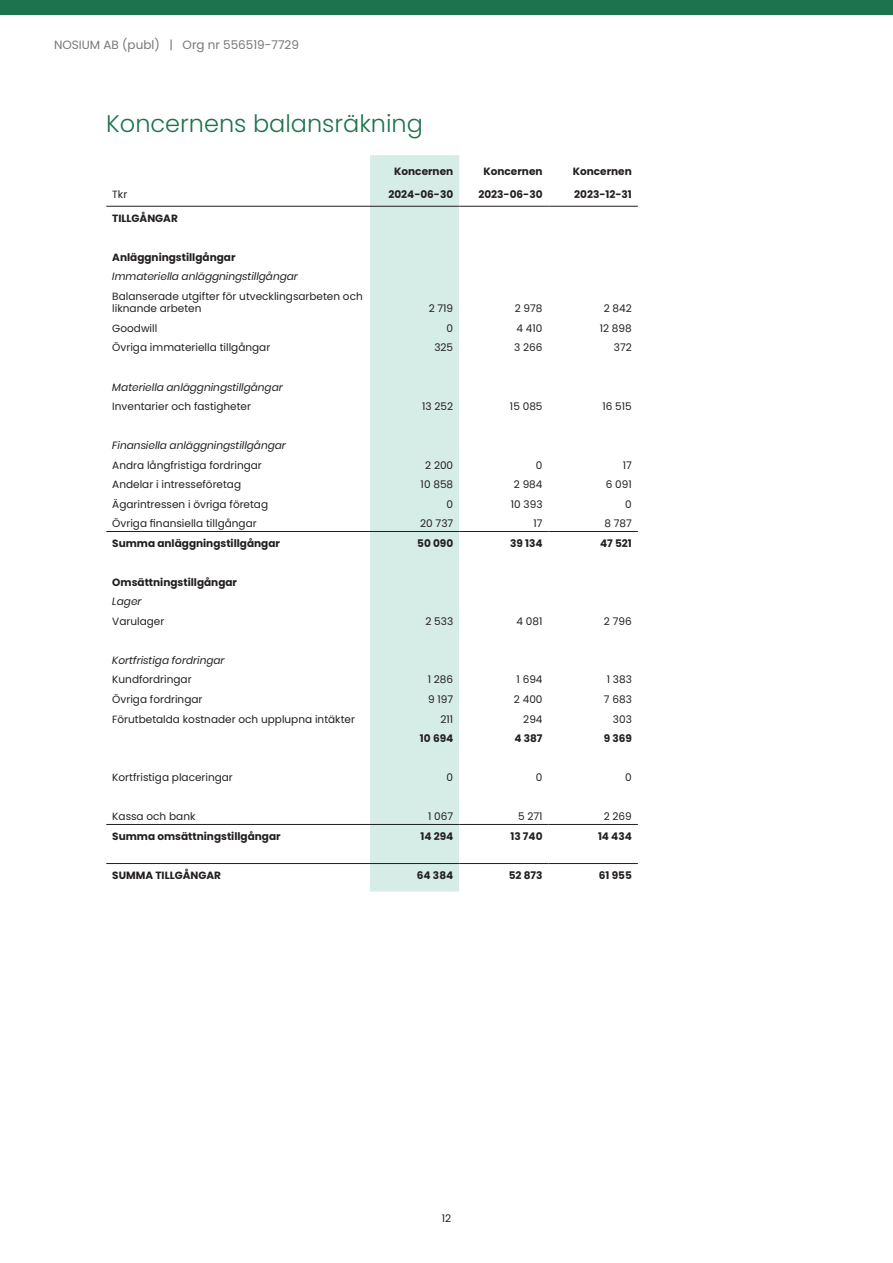
<style>
.page{position:relative;width:893px;height:1263px;background:#fff}
.page>*{position:absolute;margin:0;border:0;box-sizing:border-box;transform-origin:0 0}
.Huvudrubrik_3{font:300 24px "Poppins";color:#1d734d}
.t1{font:12px "Poppins";color:#76787b}
.Brödtexter{font:10.5px/12.8px "Poppins";color:#231f20}
.Brödtexter-2{font:700 10.5px "Poppins";color:#231f20}
.Brödtexter-3{font:italic 10.5px "Poppins";color:#231f20}
</style>
<div class="page">
<div style="left:0;top:0;width:893px;height:15px;background:#1d734d"></div>
<div style="left:370px;top:155px;width:89px;height:736px;background:#d6ece6"></div>
<hr style="left:106px;top:206px;width:264px;height:1px;background:#231f20">
<hr style="left:370px;top:206px;width:89px;height:1px;background:#231f20">
<hr style="left:459px;top:206px;width:90px;height:1px;background:#231f20">
<hr style="left:549px;top:206px;width:89px;height:1px;background:#231f20">
<hr style="left:106px;top:531px;width:264px;height:1px;background:#231f20">
<hr style="left:370px;top:531px;width:89px;height:1px;background:#231f20">
<hr style="left:459px;top:531px;width:90px;height:1px;background:#231f20">
<hr style="left:549px;top:531px;width:89px;height:1px;background:#231f20">
<hr style="left:106px;top:824px;width:264px;height:1px;background:#231f20">
<hr style="left:370px;top:824px;width:89px;height:1px;background:#231f20">
<hr style="left:459px;top:824px;width:90px;height:1px;background:#231f20">
<hr style="left:549px;top:824px;width:89px;height:1px;background:#231f20">
<hr style="left:106px;top:863px;width:264px;height:1px;background:#231f20">
<hr style="left:370px;top:863px;width:89px;height:1px;background:#231f20">
<hr style="left:459px;top:863px;width:90px;height:1px;background:#231f20">
<hr style="left:549px;top:863px;width:89px;height:1px;background:#231f20">
<p class="t1" style="left:54px;top:38px;width:247px">NOSIUM AB (publ) | Org nr 556519-7729</p>
<p class="Huvudrubrik_3" style="left:106px;top:109px;width:318px">Koncernens balansräkning</p>
<p class="Brödtexter-2" style="left:394px;top:165px;width:61px">Koncernen</p>
<p class="Brödtexter-2" style="left:483px;top:165px;width:61px">Koncernen</p>
<p class="Brödtexter-2" style="left:573px;top:165px;width:61px">Koncernen</p>
<p class="Brödtexter" style="left:112px;top:188px;width:17px">Tkr</p>
<p class="Brödtexter-2" style="left:388px;top:188px;width:66px">2024-06-30</p>
<p class="Brödtexter-2" style="left:478px;top:188px;width:66px">2023-06-30</p>
<p class="Brödtexter-2" style="left:574px;top:188px;width:59px">2023-12-31</p>
<p class="Brödtexter-2" style="left:112px;top:212px;width:67px">TILLGÅNGAR</p>
<p class="Brödtexter-2" style="left:112px;top:251px;width:125px">Anläggningstillgångar</p>
<p class="Brödtexter-3" style="left:112px;top:270px;width:187px">Immateriella anläggningstillgångar</p>
<p class="Brödtexter" style="left:112px;top:290px;width:252px">Balanserade utgifter för utvecklingsarbeten och liknande arbeten</p>
<p class="Brödtexter" style="left:429px;top:302px;width:26px">2 719</p>
<p class="Brödtexter" style="left:515px;top:302px;width:29px">2 978</p>
<p class="Brödtexter" style="left:604px;top:302px;width:30px">2 842</p>
<p class="Brödtexter" style="left:112px;top:322px;width:47px">Goodwill</p>
<p class="Brödtexter" style="left:447px;top:322px;width:8px">0</p>
<p class="Brödtexter" style="left:517px;top:322px;width:27px">4 410</p>
<p class="Brödtexter" style="left:600px;top:322px;width:34px">12 898</p>
<p class="Brödtexter" style="left:112px;top:341px;width:159px">Övriga immateriella tillgångar</p>
<p class="Brödtexter" style="left:434px;top:341px;width:20px">325</p>
<p class="Brödtexter" style="left:514px;top:341px;width:30px">3 266</p>
<p class="Brödtexter" style="left:614px;top:341px;width:19px">372</p>
<p class="Brödtexter-3" style="left:112px;top:381px;width:172px">Materiella anläggningstillgångar</p>
<p class="Brödtexter" style="left:112px;top:400px;width:140px">Inventarier och fastigheter</p>
<p class="Brödtexter" style="left:422px;top:400px;width:33px">13 252</p>
<p class="Brödtexter" style="left:510px;top:400px;width:34px">15 085</p>
<p class="Brödtexter" style="left:602px;top:400px;width:31px">16 515</p>
<p class="Brödtexter-3" style="left:112px;top:439px;width:175px">Finansiella anläggningstillgångar</p>
<p class="Brödtexter" style="left:112px;top:459px;width:151px">Andra långfristiga fordringar</p>
<p class="Brödtexter" style="left:425px;top:459px;width:30px">2 200</p>
<p class="Brödtexter" style="left:536px;top:459px;width:8px">0</p>
<p class="Brödtexter" style="left:623px;top:459px;width:11px">17</p>
<p class="Brödtexter" style="left:112px;top:478px;width:130px">Andelar i intresseföretag</p>
<p class="Brödtexter" style="left:421px;top:478px;width:34px">10 858</p>
<p class="Brödtexter" style="left:514px;top:478px;width:30px">2 984</p>
<p class="Brödtexter" style="left:606px;top:478px;width:28px">6 091</p>
<p class="Brödtexter" style="left:112px;top:498px;width:157px">Ägarintressen i övriga företag</p>
<p class="Brödtexter" style="left:447px;top:498px;width:8px">0</p>
<p class="Brödtexter" style="left:511px;top:498px;width:33px">10 393</p>
<p class="Brödtexter" style="left:625px;top:498px;width:8px">0</p>
<p class="Brödtexter" style="left:112px;top:517px;width:146px">Övriga finansiella tillgångar</p>
<p class="Brödtexter" style="left:420px;top:517px;width:35px">20 737</p>
<p class="Brödtexter" style="left:533px;top:517px;width:11px">17</p>
<p class="Brödtexter" style="left:604px;top:517px;width:29px">8 787</p>
<p class="Brödtexter-2" style="left:112px;top:537px;width:169px">Summa anläggningstillgångar</p>
<p class="Brödtexter-2" style="left:417px;top:537px;width:38px">50 090</p>
<p class="Brödtexter-2" style="left:510px;top:537px;width:34px">39 134</p>
<p class="Brödtexter-2" style="left:600px;top:537px;width:33px">47 521</p>
<p class="Brödtexter-2" style="left:112px;top:576px;width:126px">Omsättningstillgångar</p>
<p class="Brödtexter-3" style="left:112px;top:596px;width:31px">Lager</p>
<p class="Brödtexter" style="left:112px;top:615px;width:54px">Varulager</p>
<p class="Brödtexter" style="left:425px;top:615px;width:29px">2 533</p>
<p class="Brödtexter" style="left:517px;top:615px;width:27px">4 081</p>
<p class="Brödtexter" style="left:604px;top:615px;width:29px">2 796</p>
<p class="Brödtexter-3" style="left:112px;top:654px;width:114px">Kortfristiga fordringar</p>
<p class="Brödtexter" style="left:112px;top:673px;width:81px">Kundfordringar</p>
<p class="Brödtexter" style="left:428px;top:673px;width:27px">1 286</p>
<p class="Brödtexter" style="left:516px;top:673px;width:28px">1 694</p>
<p class="Brödtexter" style="left:607px;top:673px;width:27px">1 383</p>
<p class="Brödtexter" style="left:112px;top:693px;width:92px">Övriga fordringar</p>
<p class="Brödtexter" style="left:428px;top:693px;width:27px">9 197</p>
<p class="Brödtexter" style="left:514px;top:693px;width:30px">2 400</p>
<p class="Brödtexter" style="left:604px;top:693px;width:30px">7 683</p>
<p class="Brödtexter" style="left:112px;top:712px;width:244px">Förutbetalda kostnader och upplupna intäkter</p>
<p class="Brödtexter" style="left:440px;top:712px;width:14px">211</p>
<p class="Brödtexter" style="left:523px;top:712px;width:21px">294</p>
<p class="Brödtexter" style="left:613px;top:712px;width:20px">303</p>
<p class="Brödtexter-2" style="left:420px;top:732px;width:35px">10 694</p>
<p class="Brödtexter-2" style="left:514px;top:732px;width:30px">4 387</p>
<p class="Brödtexter-2" style="left:604px;top:732px;width:30px">9 369</p>
<p class="Brödtexter" style="left:112px;top:771px;width:122px">Kortfristiga placeringar</p>
<p class="Brödtexter" style="left:447px;top:771px;width:8px">0</p>
<p class="Brödtexter" style="left:536px;top:771px;width:8px">0</p>
<p class="Brödtexter" style="left:625px;top:771px;width:8px">0</p>
<p class="Brödtexter" style="left:112px;top:810px;width:85px">Kassa och bank</p>
<p class="Brödtexter" style="left:428px;top:810px;width:27px">1 067</p>
<p class="Brödtexter" style="left:518px;top:810px;width:26px">5 271</p>
<p class="Brödtexter" style="left:604px;top:810px;width:30px">2 269</p>
<p class="Brödtexter-2" style="left:112px;top:830px;width:170px">Summa omsättningstillgångar</p>
<p class="Brödtexter-2" style="left:420px;top:830px;width:34px">14 294</p>
<p class="Brödtexter-2" style="left:510px;top:830px;width:34px">13 740</p>
<p class="Brödtexter-2" style="left:598px;top:830px;width:35px">14 434</p>
<p class="Brödtexter-2" style="left:112px;top:869px;width:110px">SUMMA TILLGÅNGAR</p>
<p class="Brödtexter-2" style="left:417px;top:869px;width:38px">64 384</p>
<p class="Brödtexter-2" style="left:509px;top:869px;width:35px">52 873</p>
<p class="Brödtexter-2" style="left:599px;top:869px;width:34px">61 955</p>
<p class="Brödtexter" style="left:442px;top:1211px;width:11px">12</p>
</div>
